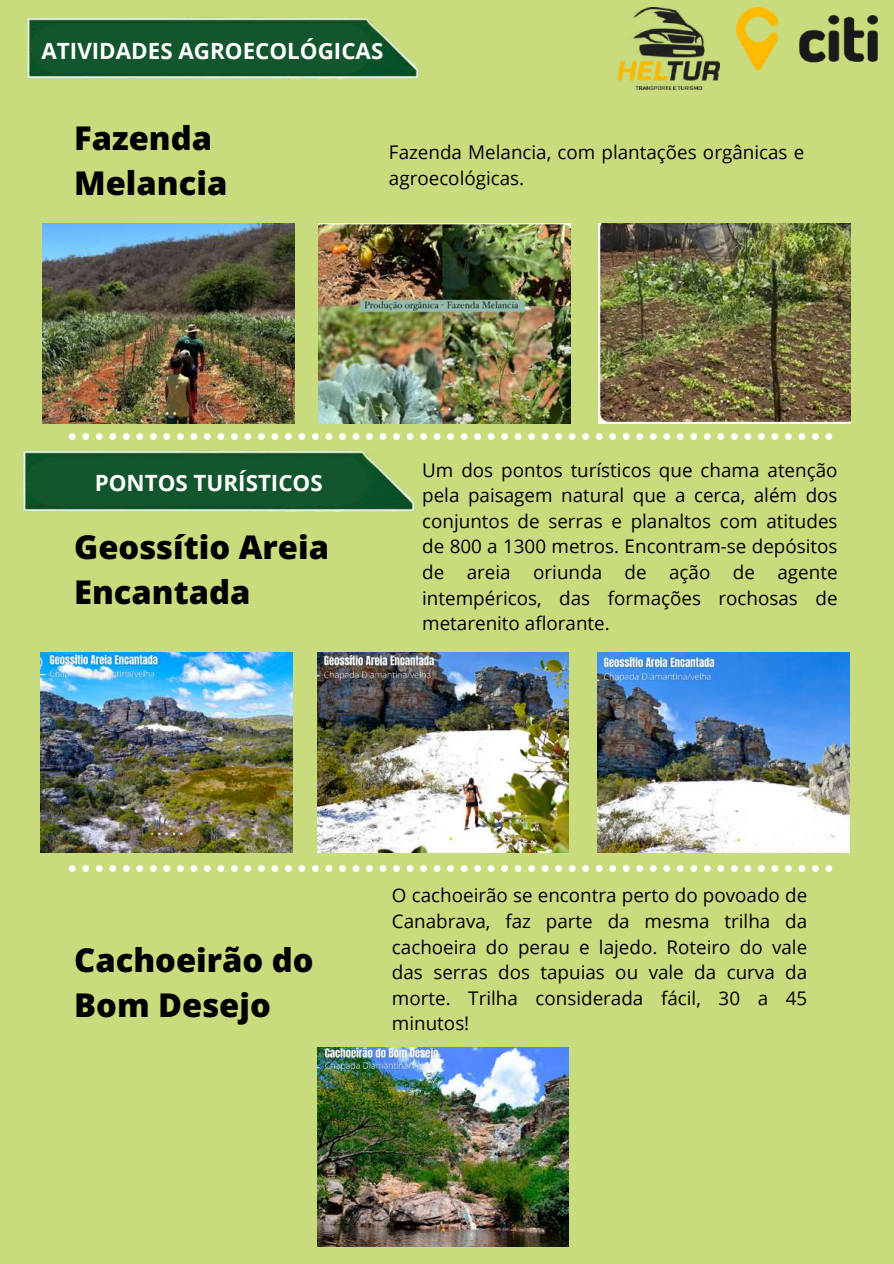
<style>
.page{position:relative;width:894px;height:1264px;background:#fff}
.page>*{position:absolute;margin:0;border:0;box-sizing:border-box;transform-origin:0 0}
.t1{font:800 32.7px/45px "Open Sans";color:#000}
.t2{font:700 22.35px "Open Sans";color:#fff}
.t3{font:18.75px/25.7px "Open Sans";color:#000;text-align:justify}
</style>
<div class="page">
<div style="left:0;top:0;width:893px;height:1263px;background:#c8dc7e"></div>
<img style="left:27px;top:17px;width:392px;height:62px">
<div style="left:33px;top:24px;width:338px;height:50px;background:#13562e"></div>
<svg style="left:447px;top:433px;width:385px;height:7px"></svg>
<img style="left:317px;top:653px;width:251px;height:199px">
<img style="left:597px;top:653px;width:251px;height:199px">
<img style="left:41px;top:653px;width:251px;height:199px">
<img style="left:317px;top:1047px;width:251px;height:199px">
<svg style="left:69px;top:865px;width:763px;height:6px"></svg>
<img style="left:736px;top:8px;width:141px;height:62px">
<img style="left:617px;top:8px;width:101px;height:82px">
<img style="left:319px;top:224px;width:251px;height:199px">
<img style="left:598px;top:224px;width:252px;height:199px">
<img style="left:43px;top:224px;width:251px;height:199px">
<img style="left:23px;top:433px;width:418px;height:79px">
<div style="left:29px;top:456px;width:338px;height:50px;background:#13562e"></div>
<p class="t2" style="left:42px;top:35px;width:343px">ATIVIDADES AGROECOLÓGICAS</p>
<h1 class="t1" style="left:74px;top:114px;width:155px">Fazenda<br>Melancia</h1>
<p class="t3" style="left:389px;top:139px;width:416px">Fazenda Melancia, com plantações orgânicas e agroecológicas.</p>
<p class="t2" style="left:95px;top:467px;width:229px">PONTOS TURÍSTICOS</p>
<h1 class="t1" style="left:74px;top:523px;width:256px">Geossítio Areia<br>Encantada</h1>
<p class="t3" style="left:422px;top:456px;width:416px">Um dos pontos turísticos que chama atenção pela paisagem natural que a cerca, além dos conjuntos de serras e planaltos com atitudes de 800 a 1300 metros. Encontram-se depósitos de areia oriunda de ação de agente intempéricos, das formações rochosas de metarenito aflorante.</p>
<h1 class="t1" style="left:74px;top:936px;width:241px">Cachoeirão do<br>Bom Desejo</h1>
<p class="t3" style="left:392px;top:882px;width:416px">O cachoeirão se encontra perto do povoado de Canabrava, faz parte da mesma trilha da cachoeira do perau e lajedo. Roteiro do vale das serras dos tapuias ou vale da curva da morte. Trilha considerada fácil, 30 a 45 minutos!</p>
</div>
